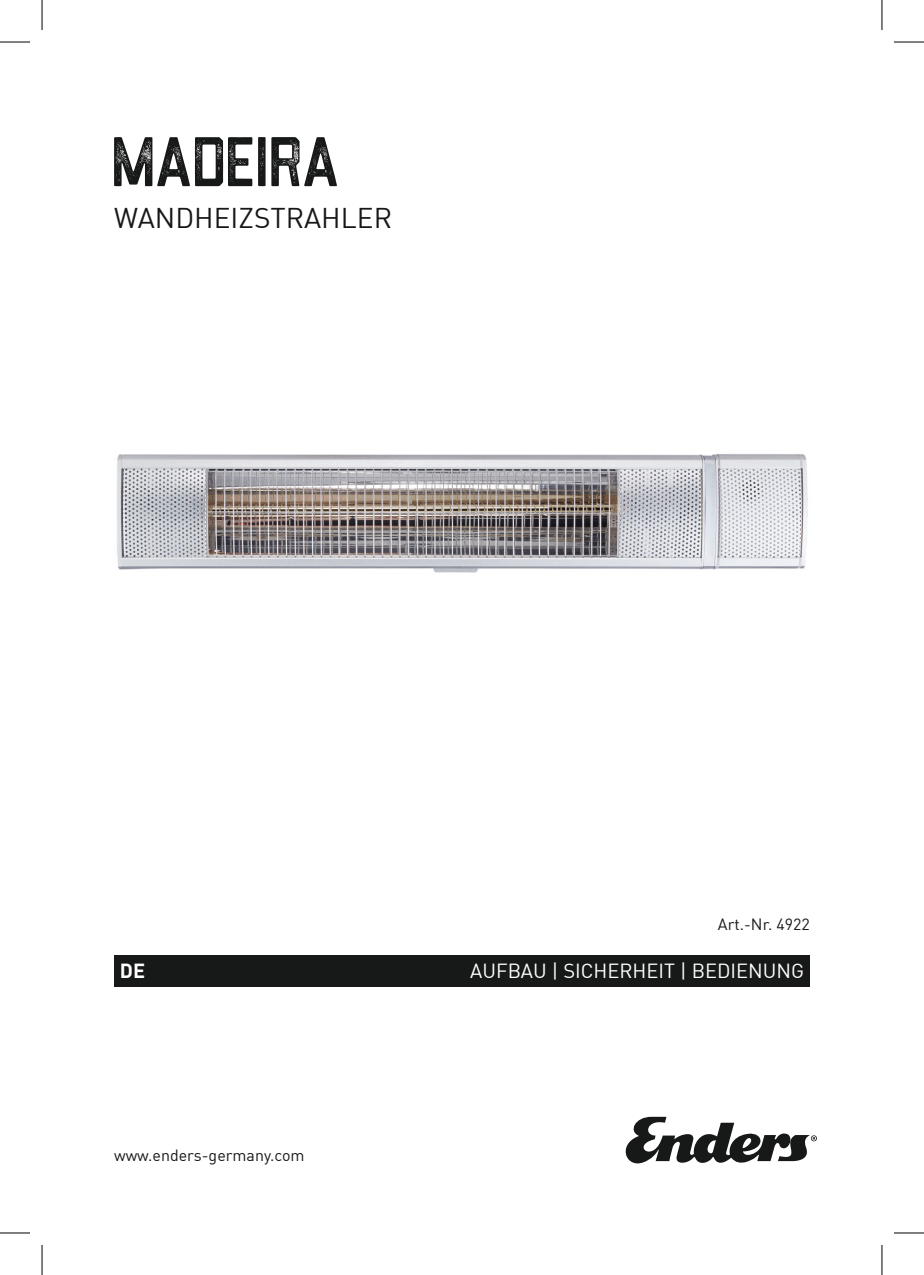
<style>
.page{position:relative;width:924px;height:1275px;background:#fff}
.page>*{position:absolute;margin:0;border:0;box-sizing:border-box;transform-origin:0 0}
.t1{font:92px "Draught K Sans Serif Textured";letter-spacing:-.01em;color:#171818}
.t2{font:28px "DIN Offc";color:#171818}
.t3{font:20px "DIN Offc";color:#fff}
.t4{font:700 20px "DIN Offc";color:#fff}
.t5{font:16px "DIN Offc";color:#171818}
</style>
<div class="page">
<svg style="left:625px;top:1116px;width:191px;height:48px"></svg>
<div style="left:114px;top:955px;width:695px;height:32px;background:#171818"></div>
<img style="left:116px;top:454px;width:692px;height:119px">
<hr style="left:0;top:42px;width:30px;height:1px;background:#000">
<hr style="left:893px;top:42px;width:30px;height:1px;background:#000">
<hr style="left:0;top:1232px;width:30px;height:1px;background:#000">
<hr style="left:893px;top:1232px;width:30px;height:1px;background:#000">
<hr style="left:42px;top:0;width:1px;height:30px;background:#000">
<hr style="left:42px;top:1245px;width:1px;height:30px;background:#000">
<hr style="left:881px;top:0;width:1px;height:30px;background:#000">
<hr style="left:881px;top:1245px;width:1px;height:30px;background:#000">
<h1 class="t1" style="left:114px;top:112px;width:230px">MADEIRA</h1>
<h2 class="t2" style="left:114px;top:200px;width:279px">WANDHEIZSTRAHLER</h2>
<p class="t5" style="left:717px;top:914px;width:93px">Art.-Nr. 4922</p>
<p class="t4" style="left:120px;top:958px;width:27px">DE</p>
<p class="t3" style="left:470px;top:958px;width:335px">AUFBAU | SICHERHEIT | BEDIENUNG</p>
<p class="t5" style="left:114px;top:1145px;width:192px">www.enders-germany.com</p>
</div>
